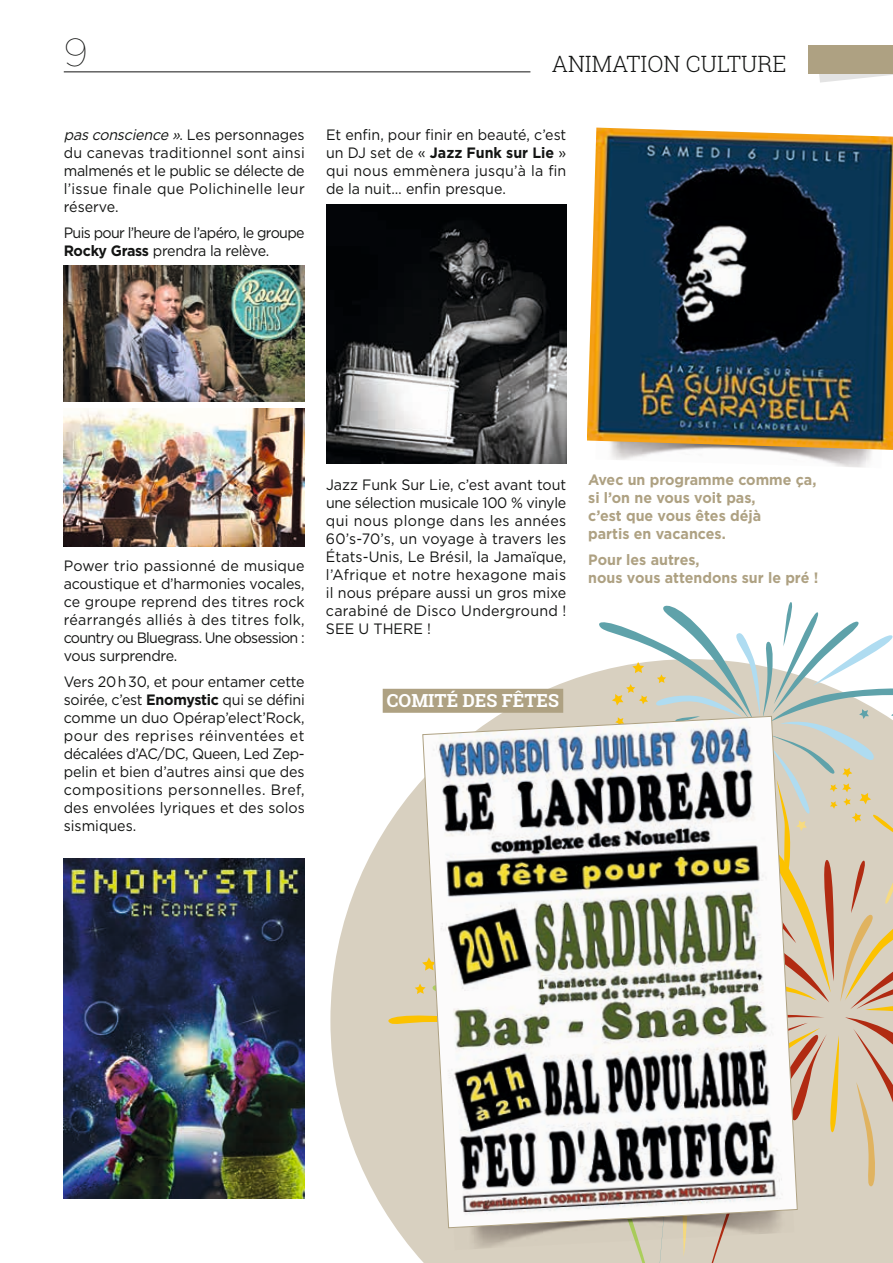
<style>
.page{position:relative;width:893px;height:1263px;background:#fff}
.page>*{position:absolute;margin:0;border:0;box-sizing:border-box;transform-origin:0 0}
.t1{font:100 39px "Gotham";color:#131413}
.t2{font:300 22.5px "Roboto Slab";color:#131413}
.t3{font:700 18px "Roboto Slab";color:#fff}
.t4{font:15px/18px "Gotham";color:#131413;text-align:justify;scale:.95 1}
.t5{font:700 15px/18px "Gotham";color:#aea182;scale:.95 1}
.t6{font:15px/18px "Gotham";letter-spacing:-.045em;color:#131413;scale:.95 1}
.s1{font-style:italic}
.s2{font-weight:700}
</style>
<div class="page">
<hr style="left:64px;top:72px;width:466px;height:1px;background:#131413">
<svg style="left:819px;top:74px;width:74px;height:9px"></svg>
<div style="left:808px;top:45px;width:85px;height:29px;background:#aea182"></div>
<svg style="left:330px;top:688px;width:58px;height:528px"></svg>
<svg style="left:388px;top:602px;width:505px;height:661px"></svg>
<div style="left:383px;top:689px;width:180px;height:24px;background:#aea182"></div>
<img style="left:453px;top:1228px;width:341px;height:22px">
<img style="left:422px;top:715px;width:376px;height:513px">
<img style="left:64px;top:408px;width:241px;height:139px">
<img style="left:64px;top:266px;width:241px;height:135px">
<img style="left:64px;top:858px;width:241px;height:341px">
<img style="left:326px;top:205px;width:241px;height:258px">
<img style="left:587px;top:128px;width:306px;height:322px">
<h1 class="t1" style="left:64px;top:28px;width:26px">9</h1>
<p class="t4" style="left:64px;top:125px;width:255px"><span class="s1">pasconscience»</span>. Les personnages du canevas traditionnel sont ainsi malmenés et le public se délecte de l’issue finale que Polichinelle leur réserve.</p>
<p class="t6" style="left:64px;top:223px;width:255px">Puis pour l’heure de l’apéro, le groupe<br><span class="s2">Rocky Grass</span> prendra la relève.</p>
<h2 class="t2" style="left:552px;top:49px;width:236px">ANIMATION CULTURE</h2>
<p class="t4" style="left:326px;top:125px;width:255px">Et enfin, pour finir en beauté, c’est un DJ set de « <span class="s2">Jazz Funk sur Lie</span> » qui nous emmènera jusqu’à la fin de la nuit… enfin presque.</p>
<p class="t4" style="left:64px;top:556px;width:255px">Power trio passionné de musique acoustique et d’harmonies vocales, ce groupe reprend des titres rock réarrangés alliés à des titres folk, country ou Bluegrass. Une obsession : vous surprendre.</p>
<p class="t4" style="left:64px;top:672px;width:255px">Vers 20 h 30, et pour entamer cette soirée, c’est <span class="s2">Enomystic</span> qui se défini comme un duo Opérap’elect’Rock, pour des reprises réinventées et décalées d’AC/DC, Queen, Led Zep&shy;pelin et bien d’autres ainsi que des compositions personnelles. Bref, des envolées lyriques et des solos sismiques.</p>
<p class="t4" style="left:326px;top:475px;width:255px">Jazz Funk Sur Lie, c’est avant tout une sélection musicale 100 % vinyle qui nous plonge dans les années 60’s-70’s, un voyage à travers les États-Unis, Le Brésil, la Jamaïque, l’Afrique et notre hexagone mais il nous prépare aussi un gros mixe carabiné de Disco Underground !<br>SEE U THERE !</p>
<p class="t3" style="left:387px;top:689px;width:173px">COMITÉ DES FÊTES</p>
<p class="t5" style="left:588px;top:470px;width:242px">Avec un programme comme ça, si l’on ne vous voit pas,<br>c’est que vous êtes déjà<br>partis en vacances.</p>
<p class="t5" style="left:588px;top:551px;width:244px">Pour les autres,<br>nous vous attendons sur le pré !</p>
</div>
